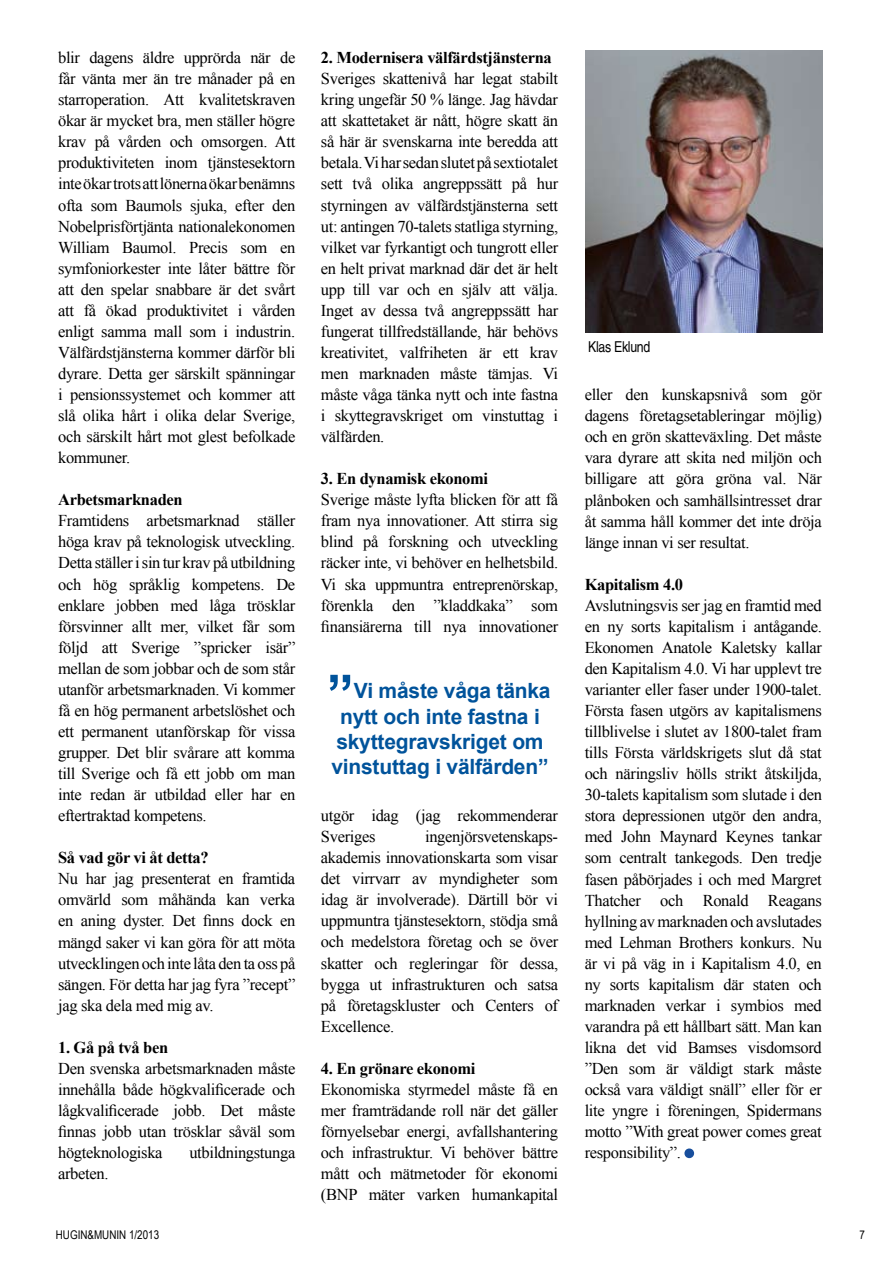
<style>
.page{position:relative;width:893px;height:1263px;background:#fff}
.page>*{position:absolute;margin:0;border:0;box-sizing:border-box;transform-origin:0 0}
.t1{font:700 54px "Arial";color:#00539b}
.t2{font:700 21px "Arial";letter-spacing:-.01em;color:#00539b}
.t3{font:16.5px/21px "Times New Roman";letter-spacing:-.02em;color:#000;text-align:justify}
.t4{font:700 16.5px "Times New Roman";letter-spacing:-.02em;color:#000}
.t5{font:condensed 15px "Helvetica LT";letter-spacing:-.02em;color:#000}
.t6{font:12px "Arial Narrow";color:#000}
.s1{font-size:27px;color:#174e9c}
</style>
<div class="page">
<svg style="left:684px;top:1148px;width:11px;height:11px"></svg>
<img style="left:586px;top:50px;width:237px;height:283px">
<p class="t3" style="left:58px;top:47px;width:239px">blir dagens äldre upprörda när de får vänta mer än tre månader på en starroperation. Att kvalitetskraven ökar är mycket bra, men ställer högre krav på vården och omsorgen. Att produktiviteten inom tjänstesektorn inte ökar trots att lönerna ökar benämns ofta som Baumols sjuka, efter den Nobelprisförtjänta nationalekonomen William Baumol. Precis som en symfoniorkester inte låter bättre för att den spelar snabbare är det svårt att få ökad produktivitet i vården enligt samma mall som i industrin.<br>Välfärdstjänsterna kommer därför bli dyrare. Detta ger särskilt spänningar i pensionssystemet och kommer att slå olika hårt i olika delar Sverige, och särskilt hårt mot glest befolkade kommuner.</p>
<p class="t4" style="left:58px;top:488px;width:126px">Arbetsmarknaden</p>
<p class="t3" style="left:58px;top:510px;width:239px">Framtidens arbetsmarknad ställer höga krav på teknologisk utveckling.<br>Detta ställer i sin tur krav på utbildning och hög språklig kompetens. De enklare jobben med låga trösklar försvinner allt mer, vilket får som följd att Sverige ”spricker isär” mellan de som jobbar och de som står utanför arbetsmarknaden. Vi kommer få en hög permanent arbetslöshet och ett permanent utanförskap för vissa grupper. Det blir svårare att komma till Sverige och få ett jobb om man inte redan är utbildad eller har en eftertraktad kompetens.</p>
<p class="t4" style="left:58px;top:846px;width:152px">Så vad gör vi åt detta?</p>
<p class="t3" style="left:58px;top:868px;width:239px">Nu har jag presenterat en framtida omvärld som måhända kan verka en aning dyster. Det finns dock en mängd saker vi kan göra för att möta utvecklingen och inte låta den ta oss på sängen. För detta har jag fyra ”recept” jag ska dela med mig av.</p>
<p class="t4" style="left:58px;top:1036px;width:112px">1. Gå på två ben</p>
<p class="t3" style="left:58px;top:1057px;width:239px">Den svenska arbetsmarknaden måste innehålla både högkvalificerade och lågkvalificerade jobb. Det måste finnas jobb utan trösklar såväl som högteknologiska</p>
<p class="t3" style="left:189px;top:1142px;width:107px">utbildningstunga</p>
<p class="t3" style="left:58px;top:1163px;width:52px">arbeten.</p>
<p class="t4" style="left:321px;top:46px;width:232px">2. Modernisera välfärdstjänsterna</p>
<p class="t3" style="left:321px;top:68px;width:239px">Sveriges skattenivå har legat stabilt kring ungefär 50 % länge. Jag hävdar att skattetaket är nått, högre skatt än så här är svenskarna inte beredda att betala. Vi har sedan slutet på sextiotalet sett två olika angreppssätt på hur styrningen av välfärdstjänsterna sett ut: antingen 70-talets statliga styrning, vilket var fyrkantigt och tungrott eller en helt privat marknad där det är helt upp till var och en själv att välja.<br>Inget av dessa två angreppssätt har fungerat tillfredställande, här behövs kreativitet, valfriheten är ett krav men marknaden måste tämjas. Vi måste våga tänka nytt och inte fastna i skyttegravskriget om vinstuttag i välfärden.</p>
<p class="t4" style="left:321px;top:467px;width:169px">3. En dynamisk ekonomi</p>
<p class="t3" style="left:321px;top:489px;width:239px">Sverige måste lyfta blicken för att få fram nya innovationer. Att stirra sig blind på forskning och utveckling räcker inte, vi behöver en helhetsbild.<br>Vi ska uppmuntra entreprenörskap, förenkla den ”kladdkaka” som finansiärerna till nya innovationer</p>
<h1 class="t1" style="left:327px;top:658px;width:28px">”</h1>
<p class="t2" style="left:354px;top:677px;width:198px">Vi måste våga tänka</p>
<p class="t2" style="left:340px;top:702px;width:201px">nytt och inte fastna i</p>
<p class="t2" style="left:336px;top:727px;width:209px">skyttegravskriget om</p>
<p class="t2" style="left:331px;top:753px;width:219px">vinstuttag i välfärden”</p>
<p class="t3" style="left:321px;top:805px;width:239px">utgör idag (jag rekommenderar<br>Sveriges</p>
<p class="t3" style="left:321px;top:826px;width:239px;text-indent:104px">ingenjörsvetenskaps&shy;akademis innovationskarta som visar det virrvarr av myndigheter som idag är involverade). Därtill bör vi uppmuntra tjänstesektorn, stödja små och medelstora företag och se över skatter och regleringar för dessa, bygga ut infrastrukturen och satsa på företagskluster och Centers of Excellence.</p>
<p class="t4" style="left:321px;top:1057px;width:156px">4. En grönare ekonomi</p>
<p class="t3" style="left:321px;top:1078px;width:239px">Ekonomiska styrmedel måste få en mer framträdande roll när det gäller förnyelsebar energi, avfallshantering och infrastruktur. Vi behöver bättre mått och mätmetoder för ekonomi (BNP mäter varken humankapital</p>
<p class="t5" style="left:588px;top:338px;width:63px">Klas Eklund</p>
<p class="t3" style="left:585px;top:384px;width:239px">eller den kunskapsnivå som gör dagens företagsetableringar möjlig) och en grön skatteväxling. Det måste vara dyrare att skita ned miljön och billigare att göra gröna val. När plånboken och samhällsintresset drar åt samma håll kommer det inte dröja länge innan vi ser resultat.</p>
<p class="t4" style="left:585px;top:573px;width:100px">Kapitalism 4.0</p>
<p class="t3" style="left:585px;top:594px;width:239px">Avslutningsvis ser jag en framtid med en ny sorts kapitalism i antågande.<br>Ekonomen Anatole Kaletsky kallar den Kapitalism 4.0. Vi har upplevt tre varianter eller faser under 1900-talet.<br>Första fasen utgörs av kapitalismens tillblivelse i slutet av 1800-talet fram tills Första världskrigets slut då stat och näringsliv hölls strikt åtskiljda, 30-talets kapitalism som slutade i den stora depressionen utgör den andra, med John Maynard Keynes tankar som centralt tankegods. Den tredje fasen påbörjades i och med Margret Thatcher och Ronald Reagans hyllning av marknaden och avslutades med Lehman Brothers konkurs. Nu är vi på väg in i Kapitalism 4.0, en ny sorts kapitalism där staten och marknaden verkar i symbios med varandra på ett hållbart sätt. Man kan likna det vid Bamses visdomsord ”Den som är väldigt stark måste också vara väldigt snäll” eller för er lite yngre i föreningen, Spidermans motto ”With great power comes great responsibility”. <span class="s1">•</span></p>
<p class="t6" style="left:56px;top:1226px;width:105px">HUGIN&amp;MUNIN 1/2013</p>
<p class="t6" style="left:860px;top:1226px;width:7px">7</p>
</div>
